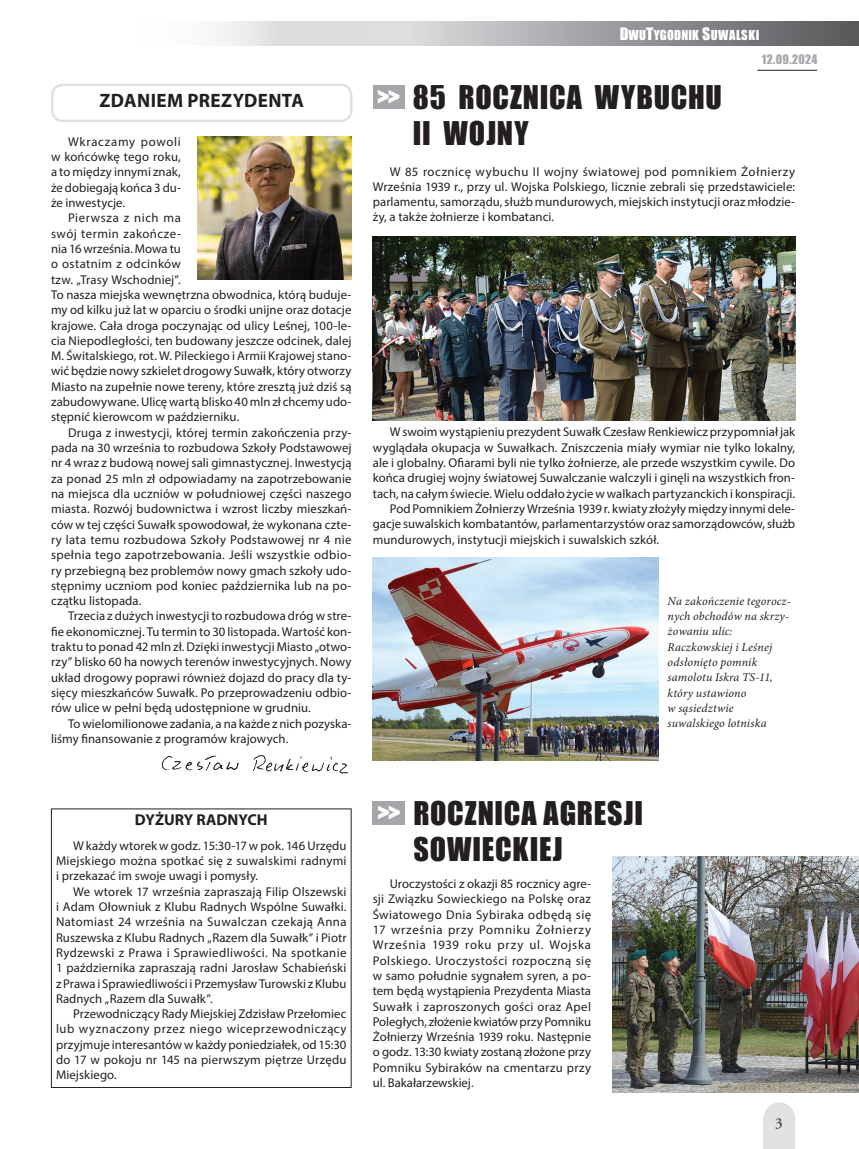
<style>
.page{position:relative;width:859px;height:1149px;background:#fff}
.page>*{position:absolute;margin:0;border:0;box-sizing:border-box;transform-origin:0 0}
.t1{font:30px/36px "Impact";letter-spacing:.025em;color:#231f20}
.t2{font:24.45px "Impact";color:#fff;scale:.87 1}
.t3{font:24.15px "Impact";color:#fff;scale:.87 1}
.t4{font:700 19.35px "Myriad Pro";letter-spacing:.02em;color:#231f20}
.t5{font:700 15.75px "Myriad Pro";color:#231f20}
.t6{font:15px "Adobe Garamond Pro";color:#231f20}
.t7{font:12.75px/15.3px "Myriad Pro";letter-spacing:.005em;color:#231f20;text-align:justify}
.t8{font:12.6px "Impact";letter-spacing:.015em;color:#fff}
.t9{font:italic 12px/15.3px "Minion Pro";letter-spacing:.015em;color:#231f20}
.t10{font:12px "Impact";letter-spacing:.03em;color:#a8a9ad}
.s1{font-size:15.75px}
</style>
<div class="page">
<svg style="left:219px;top:21px;width:640px;height:25px;background:#acadb0"></svg>
<hr style="left:757px;top:70px;width:60px;height:1px;background:#231f20">
<div style="left:764px;top:1101px;width:31px;height:33px;background:#e0e1e3;border-radius:50%"></div>
<div style="left:764px;top:1117px;width:31px;height:31px;background:#e0e1e3"></div>
<img style="left:161px;top:755px;width:187px;height:19px">
<div style="left:51px;top:84px;width:301px;height:38px;border:2px solid #e0e1e3;border-radius:10px"></div>
<div style="left:373px;top:800px;width:32px;height:24px;background:#a5a6aa"></div>
<svg style="left:378px;top:806px;width:21px;height:12px"></svg>
<div style="left:373px;top:85px;width:31px;height:24px;background:#a5a6aa"></div>
<svg style="left:378px;top:90px;width:21px;height:13px"></svg>
<img style="left:198px;top:136px;width:153px;height:143px">
<img style="left:373px;top:557px;width:286px;height:202px">
<img style="left:373px;top:236px;width:422px;height:184px">
<img style="left:613px;top:856px;width:246px;height:236px">
<h3 class="t4" style="left:100px;top:88px;width:205px">ZDANIEM PREZYDENTA</h3>
<p class="t7" style="left:51px;top:133px;width:131px;text-indent:17px">Wkraczamy powoli w końcówkę tego roku, a to między innymi znak, że dobiegają końca 3 du&shy;że inwestycje.</p>
<p class="t7" style="left:51px;top:210px;width:302px;text-align:left;text-indent:17px">Pierwsza z nich ma<br>swój termin zakończe-<br>nia 16 września. Mowa tu<br>o ostatnim z odcinków<br>tzw. „Trasy Wschodniej”.<br>To nasza miejska wewnętrzna obwodnica, którą buduje&shy;my od kilku już lat w oparciu o środki unijne oraz dotacje krajowe. Cała droga poczynając od ulicy Leśnej, 100-le&shy;cia Niepodległości, ten budowany jeszcze odcinek, dalej M. Świtalskiego, rot. W. Pileckiego i Armii Krajowej stano&shy;wić będzie nowy szkielet drogowy Suwałk, który otworzy Miasto na zupełnie nowe tereny, które zresztą już dziś są zabudowywane. Ulicę wartą blisko 40 mln zł chcemy udo&shy;stępnić kierowcom w październiku.</p>
<p class="t7" style="left:51px;top:424px;width:302px;text-indent:17px">Druga z inwestycji, której termin zakończenia przy&shy;pada na 30 września to rozbudowa Szkoły Podstawowej nr 4 wraz z budową nowej sali gimnastycznej. Inwestycją za ponad 25 mln zł odpowiadamy na zapotrzebowanie na miejsca dla uczniów w południowej części naszego miasta. Rozwój budownictwa i wzrost liczby mieszkań&shy;ców w tej części Suwałk spowodował, że wykonana czte&shy;ry lata temu rozbudowa Szkoły Podstawowej nr 4 nie spełnia tego zapotrzebowania. Jeśli wszystkie odbio&shy;ry przebiegną bez problemów nowy gmach szkoły udo&shy;stępnimy uczniom pod koniec października lub na po&shy;czątku listopada.</p>
<p class="t7" style="left:51px;top:608px;width:302px;text-indent:17px">Trzecia z dużych inwestycji to rozbudowa dróg w stre&shy;fie ekonomicznej. Tu termin to 30 listopada. Wartość kon&shy;traktu to ponad 42 mln zł. Dzięki inwestycji Miasto „otwo&shy;rzy” blisko 60 ha nowych terenów inwestycyjnych. Nowy układ drogowy poprawi również dojazd do pracy dla ty&shy;sięcy mieszkańców Suwałk. Po przeprowadzeniu odbio&shy;rów ulice w pełni będą udostępnione w grudniu.</p>
<p class="t7" style="left:51px;top:715px;width:302px;text-indent:17px">To wielomilionowe zadania, a na każde z nich pozyska&shy;liśmy finansowanie z programów krajowych.</p>
<p class="t8" style="left:620px;top:26px;width:141px"><span class="s1">D</span>WU<span class="s1">T</span>YGODNIK <span class="s1">S</span>UWALSKI</p>
<p class="t10" style="left:762px;top:50px;width:57px">12.09.2024</p>
<h1 class="t1" style="left:413px;top:78px;width:310px">85 ROCZNICA WYBUCHU<br>II WOJNY</h1>
<p class="t7" style="left:373px;top:163px;width:424px;text-indent:17px">W 85 rocznicę wybuchu II wojny światowej pod pomnikiem Żołnierzy Września 1939 r., przy ul. Wojska Polskiego, licznie zebrali się przedstawiciele: parlamentu, samorządu, służb mundurowych, miejskich instytucji oraz młodzie&shy;ży, a także żołnierze i kombatanci.</p>
<h3 class="t3" style="left:378px;top:78px;width:27px">&gt;&gt;</h3>
<p class="t7" style="left:390px;top:424px;width:407px">W swoim wystąpieniu prezydent Suwałk Czesław Renkiewicz przypomniał jak</p>
<p class="t7" style="left:373px;top:439px;width:424px">wyglądała okupacja w Suwałkach. Zniszczenia miały wymiar nie tylko lokalny,</p>
<p class="t7" style="left:373px;top:455px;width:424px">ale i globalny. Ofiarami byli nie tylko żołnierze, ale przede wszystkim cywile. Do</p>
<p class="t7" style="left:373px;top:470px;width:424px">końca drugiej wojny światowej Suwalczanie walczyli i ginęli na wszystkich fron-</p>
<p class="t7" style="left:373px;top:485px;width:424px">tach, na całym świecie. Wielu oddało życie w walkach partyzanckich i konspiracji.</p>
<p class="t7" style="left:390px;top:500px;width:407px">Pod Pomnikiem Żołnierzy Września 1939 r. kwiaty złożyły między innymi dele-</p>
<p class="t7" style="left:373px;top:516px;width:424px">gacje suwalskich kombatantów, parlamentarzystów oraz samorządowców, służb</p>
<p class="t7" style="left:373px;top:531px;width:288px">mundurowych, instytucji miejskich i suwalskich szkół.</p>
<p class="t9" style="left:668px;top:593px;width:125px">Na zakończenie tegorocz&shy;nych obchodów na skrzy&shy;żowaniu ulic:<br>Raczkowskiej i Leśnej odsłonięto pomnik samolotu Iskra TS-11, który ustawiono<br>w sąsiedztwie suwalskiego lotniska</p>
<p class="t5" style="left:135px;top:809px;width:40px">DYŻURY</p>
<p class="t5" style="left:197px;top:809px;width:42px">RADNYCH</p>
<p class="t7" style="left:56px;top:837px;width:292px;text-indent:17px">W każdy wtorek w godz. 15:30-17 w pok. 146 Urzędu Miejskiego można spotkać się z suwalskimi radnymi i przekazać im swoje uwagi i pomysły.</p>
<p class="t7" style="left:56px;top:883px;width:292px;text-indent:17px">We wtorek 17 września zapraszają Filip Olszewski i Adam Ołowniuk z Klubu Radnych Wspólne Suwałki.<br>Natomiast 24 września na Suwalczan czekają Anna Ruszewska z Klubu Radnych „Razem dla Suwałk” i Piotr Rydzewski z Prawa i Sprawiedliwości. Na spotkanie 1 października zapraszają radni Jarosław Schabieński z Prawa i Sprawiedliwości i Przemysław Turowski z Klubu Radnych „Razem dla Suwałk”.</p>
<p class="t7" style="left:56px;top:1005px;width:292px;text-indent:17px">Przewodniczący Rady Miejskiej Zdzisław Przełomiec lub wyznaczony przez niego wiceprzewodniczący przyjmuje interesantów w każdy poniedziałek, od 15:30 do 17 w pokoju nr 145 na pierwszym piętrze Urzędu Miejskiego.</p>
<h1 class="t1" style="left:413px;top:793px;width:231px">ROCZNICA AGRESJI<br>SOWIECKIEJ</h1>
<p class="t7" style="left:373px;top:875px;width:220px;text-indent:17px">Uroczystości z okazji 85 rocznicy agre&shy;sji Związku Sowieckiego na Polskę oraz Światowego Dnia Sybiraka odbędą się 17 września przy Pomniku Żołnierzy Września 1939 roku przy ul. Wojska Polskiego. Uroczystości rozpoczną się w samo południe sygnałem syren, a po&shy;tem będą wystąpienia Prezydenta Miasta Suwałk i zaproszonych gości oraz Apel Poległych, złożenie kwiatów przy Pomniku Żołnierzy Września 1939 roku. Następnie o godz. 13:30 kwiaty zostaną złożone przy Pomniku Sybiraków na cmentarzu przy ul. Bakałarzewskiej.</p>
<h2 class="t2" style="left:378px;top:793px;width:27px">&gt;&gt;</h2>
<p class="t6" style="left:775px;top:1114px;width:9px">3</p>
</div>
